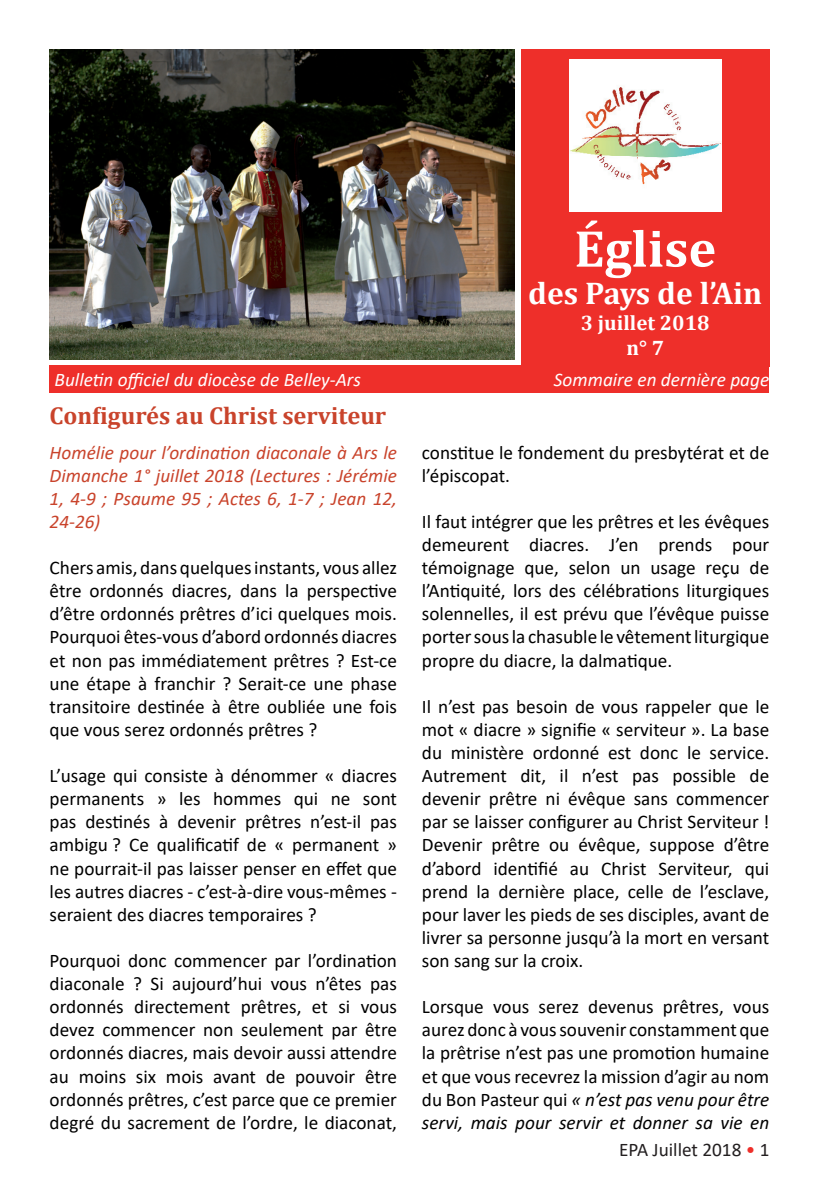
<style>
.page{position:relative;width:819px;height:1191px;background:#fff}
.page>*{position:absolute;margin:0;border:0;box-sizing:border-box;transform-origin:0 0}
.t1{font:700 52.5px "Cambria";color:#fff}
.t2{font:700 31.5px "Cambria";color:#fff}
.t3{font:700 24.5px "Cambria";color:#c9432b}
.t4{font:700 21px/25.2px "Cambria";color:#fff;text-align:center}
.t5{font:19.25px/23.1px "Calibri";color:#000;text-align:justify}
.t6{font:italic 19.25px/23.1px "Calibri";color:#c9432b;text-align:justify}
.t7{font:italic 19.25px "Calibri";color:#fff}
.t8{font:19.25px "Calibri";color:#231f20}
.s1{font-style:italic}
.s2{color:#ee2f2a}
</style>
<div class="page">
<div style="left:521px;top:50px;width:248px;height:315px;background:#ee2f2a"></div>
<div style="left:50px;top:365px;width:719px;height:28px;background:#ee2f2a"></div>
<img style="left:569px;top:60px;width:152px;height:151px">
<img style="left:50px;top:50px;width:465px;height:310px">
<h1 class="t1" style="left:574px;top:212px;width:143px">Église</h1>
<h2 class="t2" style="left:528px;top:271px;width:235px">des Pays de l’Ain</h2>
<p class="t4" style="left:581px;top:309px;width:130px">3 juillet 2018 n° 7</p>
<p class="t7" style="left:55px;top:366px;width:308px">Bulletin officiel du diocèse de Belley-Ars</p>
<p class="t7" style="left:554px;top:366px;width:217px">Sommaire en dernière page</p>
<p class="t3" style="left:50px;top:398px;width:338px">Configurés au Christ serviteur</p>
<p class="t6" style="left:50px;top:440px;width:349px">Homélie pour l’ordination diaconale à Ars le Dimanche 1° juillet 2018 (Lectures : Jérémie 1, 4-9 ; Psaume 95 ; Actes 6, 1-7 ; Jean 12, 24-26)</p>
<p class="t5" style="left:50px;top:555px;width:349px">Chers amis, dans quelques instants, vous allez être ordonnés diacres, dans la perspective d’être ordonnés prêtres d’ici quelques mois.<br>Pourquoi êtes-vous d’abord ordonnés diacres et non pas immédiatement prêtres ? Est-ce une étape à franchir ? Serait-ce une phase transitoire destinée à être oubliée une fois que vous serez ordonnés prêtres ?</p>
<p class="t5" style="left:50px;top:763px;width:349px">L’usage qui consiste à dénommer « diacres permanents » les hommes qui ne sont pas destinés à devenir prêtres n’est-il pas ambigu ? Ce qualificatif de « permanent » ne pourrait-il pas laisser penser en effet que les autres diacres - c’est-à-dire vous-mêmes - seraient des diacres temporaires ?</p>
<p class="t5" style="left:50px;top:948px;width:349px">Pourquoi donc commencer par l’ordination diaconale ? Si aujourd’hui vous n’êtes pas ordonnés directement prêtres, et si vous devez commencer non seulement par être ordonnés diacres, mais devoir aussi attendre au moins six mois avant de pouvoir être ordonnés prêtres, c’est parce que ce premier degré du sacrement de l’ordre, le diaconat,</p>
<p class="t5" style="left:422px;top:440px;width:349px">constitue le fondement du presbytérat et de l’épiscopat.</p>
<p class="t5" style="left:422px;top:509px;width:349px">Il faut intégrer que les prêtres et les évêques demeurent diacres. J’en prends pour témoignage que, selon un usage reçu de l’Antiquité, lors des célébrations liturgiques solennelles, il est prévu que l’évêque puisse porter sous la chasuble le vêtement liturgique propre du diacre, la dalmatique.</p>
<p class="t5" style="left:422px;top:694px;width:349px">Il n’est pas besoin de vous rappeler que le mot « diacre » signifie « serviteur ». La base du ministère ordonné est donc le service.<br>Autrement dit, il n’est pas possible de devenir prêtre ni évêque sans commencer par se laisser configurer au Christ Serviteur !<br>Devenir prêtre ou évêque, suppose d’être d’abord identifié au Christ Serviteur, qui prend la dernière place, celle de l’esclave, pour laver les pieds de ses disciples, avant de livrer sa personne jusqu’à la mort en versant son sang sur la croix.</p>
<p class="t5" style="left:422px;top:994px;width:349px">Lorsque vous serez devenus prêtres, vous aurez donc à vous souvenir constamment que la prêtrise n’est pas une promotion humaine et que vous recevrez la mission d’agir au nom du Bon Pasteur qui <span class="s1">« n’est pas venu pour être servi, mais pour servir et donner sa vie en</span></p>
<p class="t8" style="left:619px;top:1136px;width:138px">EPA Juillet 2018 <span class="s2">•</span></p>
</div>
